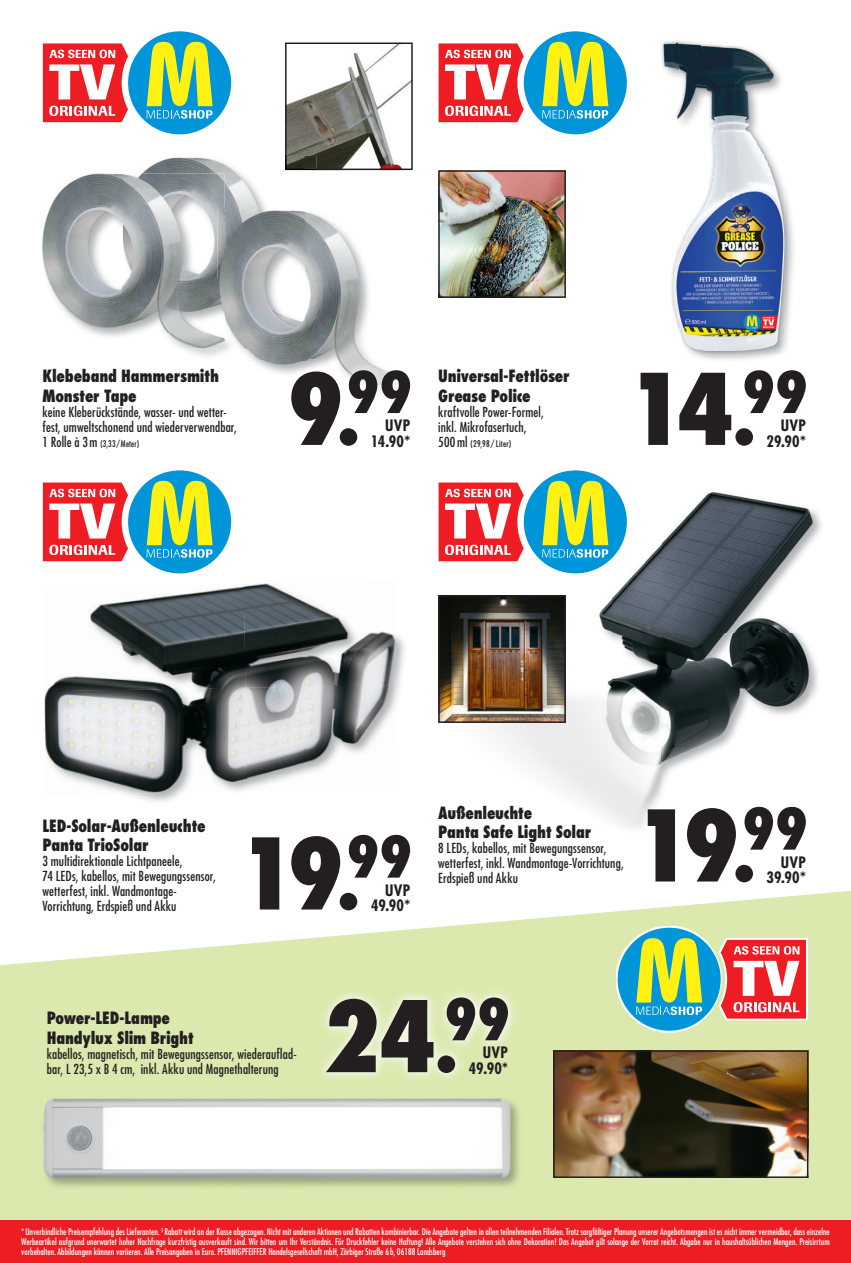
<style>
.page{position:relative;width:851px;height:1263px;background:#fff}
.page>*{position:absolute;margin:0;border:0;box-sizing:border-box;transform-origin:0 0}
.t1{font:800 condensed 95.7px "Futura LT Pro";letter-spacing:-.09em;color:#231f20}
.t2{font:800 condensed 55.8px "Futura LT Pro";color:#231f20}
.t3{font:800 condensed 16.5px/19.5px "Futura LT Pro";letter-spacing:-.015em;color:#231f20;scale:.95 1}
.t4{font:700 condensed 15.3px/15.3px "Futura LT Pro";letter-spacing:.02em;color:#231f20;text-align:right}
.t5{font:500 condensed 13.5px/15px "Futura LT Pro";letter-spacing:.01em;color:#231f20}
.t6{font:500 condensed 9px/9.8px "Futura LT Pro";color:#fff;text-align:justify}
.t7{font:500 condensed 9px "Futura LT Pro";letter-spacing:.02em;color:#231f20}
.s1{font-size:13.5px}
.s2{font-size:95.7px}
.s3{font-size:76.5px}
</style>
<div class="page">
<svg style="left:0;top:891px;width:850px;height:329px;fill:#dce9ae"></svg>
<div style="left:0;top:1220px;width:850px;height:43px;background:#ee1d23"></div>
<img style="left:661px;top:492px;width:151px;height:298px">
<img style="left:611px;top:545px;width:50px;height:278px">
<img style="left:491px;top:600px;width:120px;height:217px">
<img style="left:130px;top:636px;width:275px;height:166px">
<img style="left:50px;top:586px;width:193px;height:101px">
<img style="left:243px;top:583px;width:153px;height:104px">
<img style="left:44px;top:687px;width:203px;height:108px">
<img style="left:245px;top:685px;width:153px;height:106px">
<img style="left:441px;top:598px;width:122px;height:122px">
<div style="left:438px;top:595px;width:128px;height:128px;border:2px solid #231f20"></div>
<img style="left:41px;top:1097px;width:481px;height:93px">
<img style="left:43px;top:1099px;width:467px;height:79px">
<img style="left:556px;top:1053px;width:249px;height:122px">
<div style="left:553px;top:1050px;width:255px;height:128px;border:2px solid #231f20"></div>
<img style="left:441px;top:173px;width:122px;height:122px">
<div style="left:438px;top:170px;width:128px;height:128px;border:2px solid #231f20"></div>
<img style="left:693px;top:198px;width:101px;height:161px">
<img style="left:662px;top:41px;width:125px;height:313px">
<img style="left:663px;top:43px;width:123px;height:308px">
<svg style="left:285px;top:43px;width:127px;height:127px"></svg>
<img style="left:285px;top:156px;width:32px;height:14px">
<img style="left:142px;top:157px;width:163px;height:52px">
<img style="left:285px;top:157px;width:20px;height:13px">
<img style="left:43px;top:173px;width:80px;height:132px">
<img style="left:60px;top:305px;width:157px;height:43px">
<img style="left:123px;top:173px;width:101px;height:106px">
<img style="left:123px;top:279px;width:94px;height:53px">
<img style="left:217px;top:209px;width:51px;height:123px">
<img style="left:254px;top:360px;width:26px;height:13px">
<img style="left:268px;top:210px;width:102px;height:150px">
<img style="left:219px;top:332px;width:49px;height:28px">
<img style="left:219px;top:210px;width:5px;height:138px">
<svg style="left:217px;top:336px;width:2px;height:19px"></svg>
<img style="left:219px;top:350px;width:35px;height:11px">
<img style="left:280px;top:359px;width:121px;height:26px">
<img style="left:280px;top:359px;width:37px;height:1px">
<img style="left:241px;top:891px;width:180px;height:30px">
<img style="left:636px;top:823px;width:180px;height:70px">
<img style="left:636px;top:796px;width:25px;height:27px">
<img style="left:315px;top:987px;width:203px;height:96px">
<img style="left:42px;top:472px;width:190px;height:102px">
<div style="left:128px;top:470px;width:103px;height:103px;background:#0095d9;border-radius:50%"></div>
<svg style="left:147px;top:481px;width:65px;height:77px"></svg>
<svg style="left:43px;top:482px;width:85px;height:79px"></svg>
<img style="left:438px;top:561px;width:21px;height:1px">
<img style="left:460px;top:492px;width:168px;height:83px">
<div style="left:523px;top:470px;width:103px;height:103px;background:#0095d9;border-radius:50%"></div>
<svg style="left:542px;top:481px;width:66px;height:77px"></svg>
<svg style="left:438px;top:482px;width:85px;height:79px"></svg>
<img style="left:42px;top:31px;width:190px;height:104px">
<div style="left:128px;top:31px;width:103px;height:103px;background:#0095d9;border-radius:50%"></div>
<svg style="left:147px;top:42px;width:65px;height:77px"></svg>
<svg style="left:43px;top:43px;width:85px;height:79px"></svg>
<img style="left:438px;top:31px;width:189px;height:104px">
<div style="left:523px;top:31px;width:103px;height:103px;background:#0095d9;border-radius:50%"></div>
<svg style="left:542px;top:42px;width:66px;height:77px"></svg>
<svg style="left:438px;top:43px;width:85px;height:79px"></svg>
<img style="left:616px;top:926px;width:191px;height:106px">
<div style="left:617px;top:928px;width:103px;height:103px;background:#0095d9;border-radius:50%"></div>
<svg style="left:636px;top:938px;width:66px;height:77px"></svg>
<svg style="left:720px;top:940px;width:85px;height:78px"></svg>
<h3 class="t3" style="left:43px;top:367px;width:187px">Klebeband Hammersmith<br>Monster Tape</h3>
<h3 class="t5" style="left:43px;top:404px;width:196px">keine Kleberückstände, wasser- und wetter&shy;fest, umweltschonend und wiederverwendbar,</h3>
<p class="t7" style="left:43px;top:437px;width:98px"><span class="s1">1 Rolle à 3 m</span> (3,33 / Meter)</p>
<h2 class="t2" style="left:287px;top:357px;width:127px"><span class="s2">9</span><span class="s3">.</span>99</h2>
<h3 class="t4" style="left:371px;top:418px;width:41px">UVP<br>14.90*</h3>
<h3 class="t3" style="left:438px;top:367px;width:140px">Universal-Fettlöser<br>Grease Police</h3>
<h3 class="t5" style="left:438px;top:404px;width:107px">kraftvolle Power-Formel, inkl. Mikrofasertuch,</h3>
<p class="t7" style="left:438px;top:437px;width:75px"><span class="s1">500 ml</span> (29,98 / Liter)</p>
<h1 class="t1" style="left:626px;top:349px;width:183px">14<span class="s3">.</span><sup>99</sup></h1>
<h3 class="t4" style="left:766px;top:418px;width:41px">UVP<br>29.90*</h3>
<h3 class="t3" style="left:43px;top:816px;width:173px">LED-Solar-Außenleuchte<br>Panta TrioSolar</h3>
<h3 class="t5" style="left:43px;top:853px;width:175px">3 multidirektionale Lichtpaneele,<br>74 LEDs, kabellos, mit Bewegungssensor, wetterfest, inkl. Wandmontage-Vorrichtung, Erdspieß und Akku</h3>
<h1 class="t1" style="left:238px;top:814px;width:176px">19<span class="s3">.</span><sup>99</sup></h1>
<h3 class="t4" style="left:371px;top:882px;width:41px">UVP<br>49.90*</h3>
<h3 class="t3" style="left:438px;top:803px;width:163px">Außenleuchte<br>Panta Safe Light Solar</h3>
<h3 class="t5" style="left:438px;top:840px;width:187px">8 LEDs, kabellos, mit Bewegungssensor, wetterfest, inkl. Wandmontage-Vorrichtung,<br>Erdspieß und Akku</h3>
<h1 class="t1" style="left:633px;top:786px;width:176px">19<span class="s3">.</span><sup>99</sup></h1>
<h3 class="t4" style="left:766px;top:854px;width:41px">UVP<br>39.90*</h3>
<h3 class="t3" style="left:47px;top:1009px;width:156px">Power-LED-Lampe<br>Handylux Slim Bright</h3>
<h3 class="t5" style="left:47px;top:1046px;width:251px">kabellos, magnetisch, mit Bewegungssensor, wiederauflad&shy;bar, L 23,5 x B 4 cm, inkl. Akku und Magnethalterung</h3>
<h1 class="t1" style="left:322px;top:976px;width:190px">24<span class="s3">.</span><sup>99</sup></h1>
<h3 class="t4" style="left:469px;top:1045px;width:41px">UVP<br>49.90*</h3>
<p class="t6" style="left:21px;top:1227px;width:809px">* Unverbindliche Preisempfehlung des Lieferanten. ¹ Rabatt wird an der Kasse abgezogen. Nicht mit anderen Aktionen und Rabatten kombinierbar. Die Angebote gelten in allen teilnehmenden Filialen. Trotz sorgfältiger Planung unserer Angebotsmengen ist es nicht immer vermeidbar, dass einzelne Werbeartikel aufgrund unerwartet hoher Nachfrage kurzfristig ausverkauft sind. Wir bitten um Ihr Verständnis. Für Druckfehler keine Haftung! Alle Angebote verstehen sich ohne Dekoration! Das Angebot gilt solange der Vorrat reicht. Abgabe nur in haushaltsüblichen Mengen. Preisirrtum vorbehalten. Abbildungen können variieren. Alle Preisangaben in Euro. PFENNIGPFEIFFER Handelsgesellschaft mbH, Zörbiger Straße 6 b, 06188 Landsberg</p>
</div>
